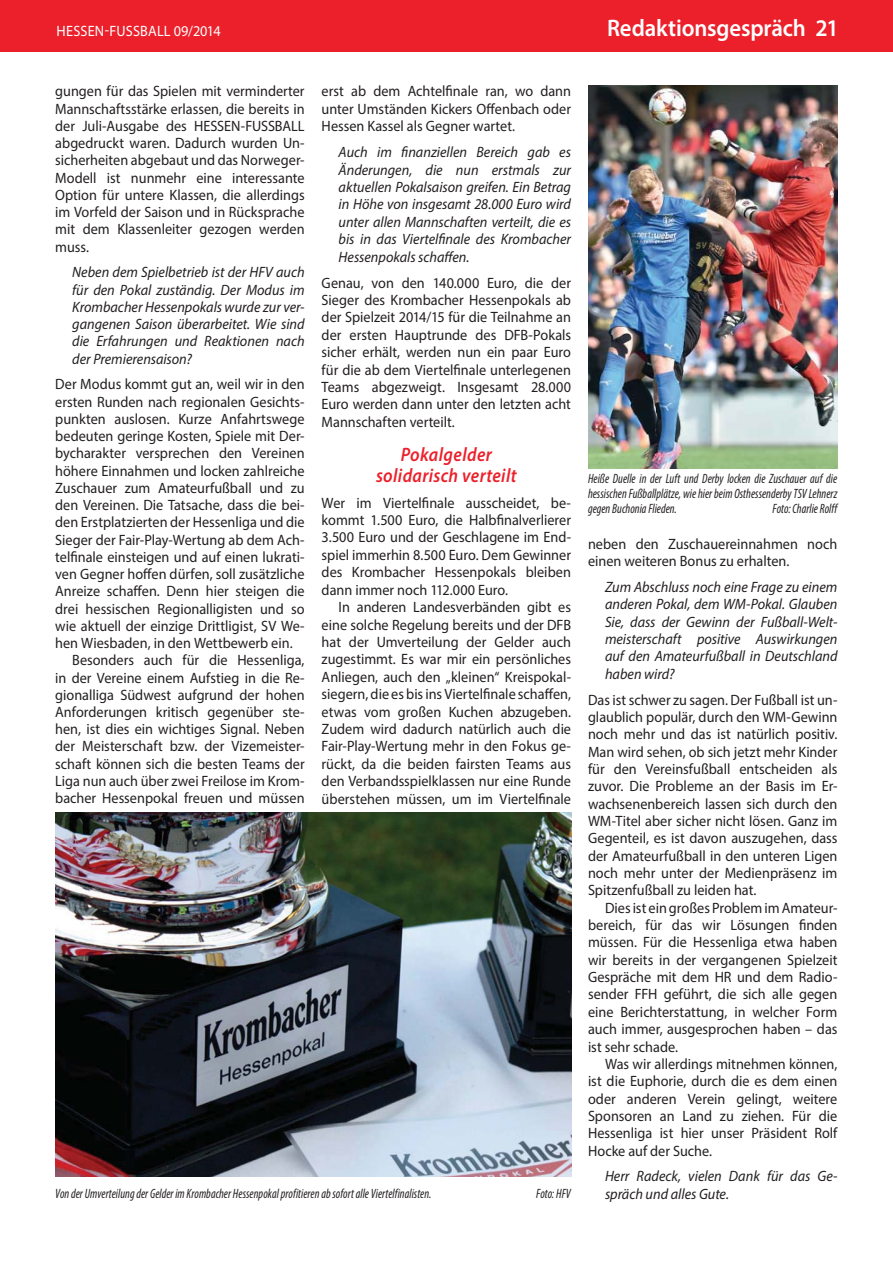
<style>
.page{position:relative;width:893px;height:1263px;background:#fff}
.page>*{position:absolute;margin:0;border:0;box-sizing:border-box;transform-origin:0 0}
.t1{font:600 24px "Myriad Pro";letter-spacing:-.01em;color:#fff;scale:.95 1}
.t2{font:italic 600 19.5px/21.1px "Myriad Pro";letter-spacing:.02em;color:#ec202b;text-align:center;scale:.9 1}
.t3{font:15px/17.4px "Myriad Pro";color:#231f20;text-align:justify;scale:.95 1}
.t4{font:italic 15px/17.4px "Myriad Pro";color:#231f20;text-align:justify;scale:.95 1}
.t5{font:15px "Myriad Pro";letter-spacing:.005em;color:#fff;scale:.95 1}
.t6{font:italic condensed 13.5px/15px "Myriad Pro";letter-spacing:.005em;color:#231f20;text-align:justify;scale:.9 1}
</style>
<div class="page">
<div style="left:1px;top:0;width:892px;height:51px;background:#ec202b"></div>
<img style="left:588px;top:85px;width:249px;height:384px">
<img style="left:55px;top:812px;width:516px;height:365px">
<h1 class="t1" style="left:607px;top:19px;width:211px">Redaktionsgespräch</h1>
<h1 class="t1" style="left:672px;top:19px;width:176px">60 Jahre HeFu 21</h1>
<p class="t5" style="left:56px;top:25px;width:174px">HESSEN-FUSSBALL 09/2014</p>
<h1 class="t1" style="left:427px;top:20px;width:395px">Amtliche Mitteilung n / Schiedsrichter</h1>
<p class="t5" style="left:173px;top:26px;width:17px">103</p>
<p class="t5" style="left:213px;top:26px;width:9px">3</p>
<p class="t3" style="left:55px;top:84px;width:264px">gungen für das Spielen mit verminderter Mannschaftsstärke erlassen, die bereits in der Juli-Ausgabe des HESSEN-FUSSBALL abgedruckt waren. Dadurch wurden Un&shy;sicherheiten abgebaut und das Norweger-Modell ist nunmehr eine interessante Option für untere Klassen, die allerdings im Vorfeld der Saison und in Rücksprache mit dem Klassenleiter gezogen werden muss.</p>
<p class="t4" style="left:72px;top:265px;width:246px">Neben dem Spielbetrieb ist der HFV auch für den Pokal zuständig. Der Modus im Krombacher Hessenpokals wurde zur ver&shy;gangenen Saison überarbeitet. Wie sind die Erfahrungen und Reaktionen nach der Premierensaison?</p>
<p class="t3" style="left:55px;top:377px;width:264px">Der Modus kommt gut an, weil wir in den</p>
<p class="t3" style="left:55px;top:394px;width:264px">ersten Runden nach regionalen Gesichts-</p>
<p class="t3" style="left:55px;top:411px;width:264px">punkten auslosen. Kurze Anfahrtswege</p>
<p class="t3" style="left:55px;top:428px;width:264px">bedeuten geringe Kosten, Spiele mit Der-</p>
<p class="t3" style="left:55px;top:446px;width:264px">bycharakter versprechen den Vereinen</p>
<p class="t3" style="left:55px;top:463px;width:264px">höhere Einnahmen und locken zahlreiche</p>
<p class="t3" style="left:55px;top:480px;width:264px">Zuschauer zum Amateurfußball und zu</p>
<p class="t3" style="left:55px;top:497px;width:264px">den Vereinen. Die Tatsache, dass die bei-</p>
<p class="t3" style="left:55px;top:515px;width:264px">den Erstplatzierten der Hessenliga und die</p>
<p class="t3" style="left:55px;top:532px;width:264px">Sieger der Fair-Play-Wertung ab dem Ach-</p>
<p class="t3" style="left:55px;top:549px;width:264px">telfinale einsteigen und auf einen lukrati-</p>
<p class="t3" style="left:55px;top:566px;width:264px">ven Gegner hoffen dürfen, soll zusätzliche</p>
<p class="t3" style="left:55px;top:584px;width:264px">Anreize schaffen. Denn hier steigen die</p>
<p class="t3" style="left:55px;top:601px;width:264px">drei hessischen Regionalligisten und so</p>
<p class="t3" style="left:55px;top:618px;width:264px">wie aktuell der einzige Drittligist, SV We-</p>
<p class="t3" style="left:55px;top:635px;width:251px">hen Wiesbaden, in den Wettbewerb ein.</p>
<p class="t3" style="left:72px;top:652px;width:246px">Besonders auch für die Hessenliga,</p>
<p class="t3" style="left:55px;top:670px;width:264px">in der Vereine einem Aufstieg in die Re-</p>
<p class="t3" style="left:55px;top:687px;width:264px">gionalliga Südwest aufgrund der hohen</p>
<p class="t3" style="left:55px;top:704px;width:264px">Anforderungen kritisch gegenüber ste-</p>
<p class="t3" style="left:55px;top:721px;width:264px">hen, ist dies ein wichtiges Signal. Neben</p>
<p class="t3" style="left:55px;top:739px;width:264px">der Meisterschaft bzw. der Vizemeister-</p>
<p class="t3" style="left:55px;top:756px;width:264px">schaft können sich die besten Teams der</p>
<p class="t3" style="left:55px;top:773px;width:264px">Liga nun auch über zwei Freilose im Krom-</p>
<p class="t3" style="left:55px;top:790px;width:264px">bacher Hessenpokal freuen und müssen</p>
<p class="t3" style="left:322px;top:84px;width:264px">erst ab dem Achtelfinale ran, wo dann unter Umständen Kickers Offenbach oder Hessen Kassel als Gegner wartet.</p>
<p class="t4" style="left:339px;top:144px;width:246px">Auch im finanziellen Bereich gab es Änderungen, die nun erstmals zur aktuellen Pokalsaison greifen. Ein Betrag in Höhe von insgesamt 28.000 Euro wird unter allen Mannschaften verteilt, die es bis in das Viertelfinale des Krombacher Hessenpokals schaffen.</p>
<p class="t3" style="left:322px;top:275px;width:264px">Genau, von den 140.000 Euro, die der Sieger des Krombacher Hessenpokals ab der Spielzeit 2014/15 für die Teilnahme an der ersten Hauptrunde des DFB-Pokals sicher erhält, werden nun ein paar Euro für die ab dem Viertelfinale unterlegenen Teams abgezweigt. Insgesamt 28.000<br>Euro werden dann unter den letzten acht Mannschaften verteilt.</p>
<h2 class="t2" style="left:376px;top:445px;width:158px">Pokalgelder solidarisch verteilt</h2>
<p class="t3" style="left:322px;top:495px;width:264px">Wer im Viertelfinale ausscheidet, be&shy;kommt 1.500 Euro, die Halbfinalverlierer 3.500 Euro und der Geschlagene im End&shy;spiel immerhin 8.500 Euro. Dem Gewinner des Krombacher Hessenpokals bleiben dann immer noch 112.000 Euro.</p>
<p class="t3" style="left:322px;top:599px;width:264px;text-indent:17px">In anderen Landesverbänden gibt es eine solche Regelung bereits und der DFB hat der Umverteilung der Gelder auch zugestimmt. Es war mir ein persönliches Anliegen, auch den „kleinen“ Kreispokal&shy;siegern, die es bis ins Viertelfinale schaffen, etwas vom großen Kuchen abzugeben.<br>Zudem wird dadurch natürlich auch die Fair-Play-Wertung mehr in den Fokus ge&shy;rückt, da die beiden fairsten Teams aus den Verbandsspielklassen nur eine Runde überstehen müssen, um im Viertelfinale</p>
<p class="t6" style="left:55px;top:1187px;width:420px">Von der Umverteilung der Gelder im Krombacher Hessenpokal profitieren ab sofort alle Viertelfinalisten.</p>
<p class="t6" style="left:536px;top:1187px;width:40px">Foto: HFV</p>
<p class="t6" style="left:588px;top:472px;width:278px">Heiße Duelle in der Luft und Derby locken die Zuschauer auf die hessischen Fußballplätze, wie hier beim Osthessenderby TSV Lehnerz gegen Buchonia Flieden.</p>
<p class="t6" style="left:772px;top:502px;width:73px">Foto: Charlie Rolff</p>
<p class="t3" style="left:588px;top:536px;width:264px">neben den Zuschauereinnahmen noch einen weiteren Bonus zu erhalten.</p>
<p class="t4" style="left:605px;top:579px;width:246px">Zum Abschluss noch eine Frage zu einem anderen Pokal, dem WM-Pokal. Glauben Sie, dass der Gewinn der Fußball-Welt&shy;meisterschaft positive Auswirkungen auf den Amateurfußball in Deutschland haben wird?</p>
<p class="t3" style="left:588px;top:692px;width:264px">Das ist schwer zu sagen. Der Fußball ist un&shy;glaublich populär, durch den WM-Gewinn noch mehr und das ist natürlich positiv.<br>Man wird sehen, ob sich jetzt mehr Kinder für den Vereinsfußball entscheiden als zuvor. Die Probleme an der Basis im Er&shy;wachsenenbereich lassen sich durch den WM-Titel aber sicher nicht lösen. Ganz im Gegenteil, es ist davon auszugehen, dass der Amateurfußball in den unteren Ligen noch mehr unter der Medienpräsenz im Spitzenfußball zu leiden hat.</p>
<p class="t3" style="left:588px;top:900px;width:264px;text-indent:17px">Dies ist ein großes Problem im Amateur&shy;bereich, für das wir Lösungen finden müssen. Für die Hessenliga etwa haben wir bereits in der vergangenen Spielzeit Gespräche mit dem HR und dem Radio&shy;sender FFH geführt, die sich alle gegen eine Berichterstattung, in welcher Form auch immer, ausgesprochen haben – das ist sehr schade.</p>
<p class="t3" style="left:588px;top:1056px;width:264px;text-indent:17px">Was wir allerdings mitnehmen können, ist die Euphorie, durch die es dem einen oder anderen Verein gelingt, weitere Sponsoren an Land zu ziehen. Für die Hessenliga ist hier unser Präsident Rolf Hocke auf der Suche.</p>
<p class="t4" style="left:605px;top:1169px;width:246px">Herr Radeck, vielen Dank für das Ge&shy;spräch und alles Gute.</p>
</div>
